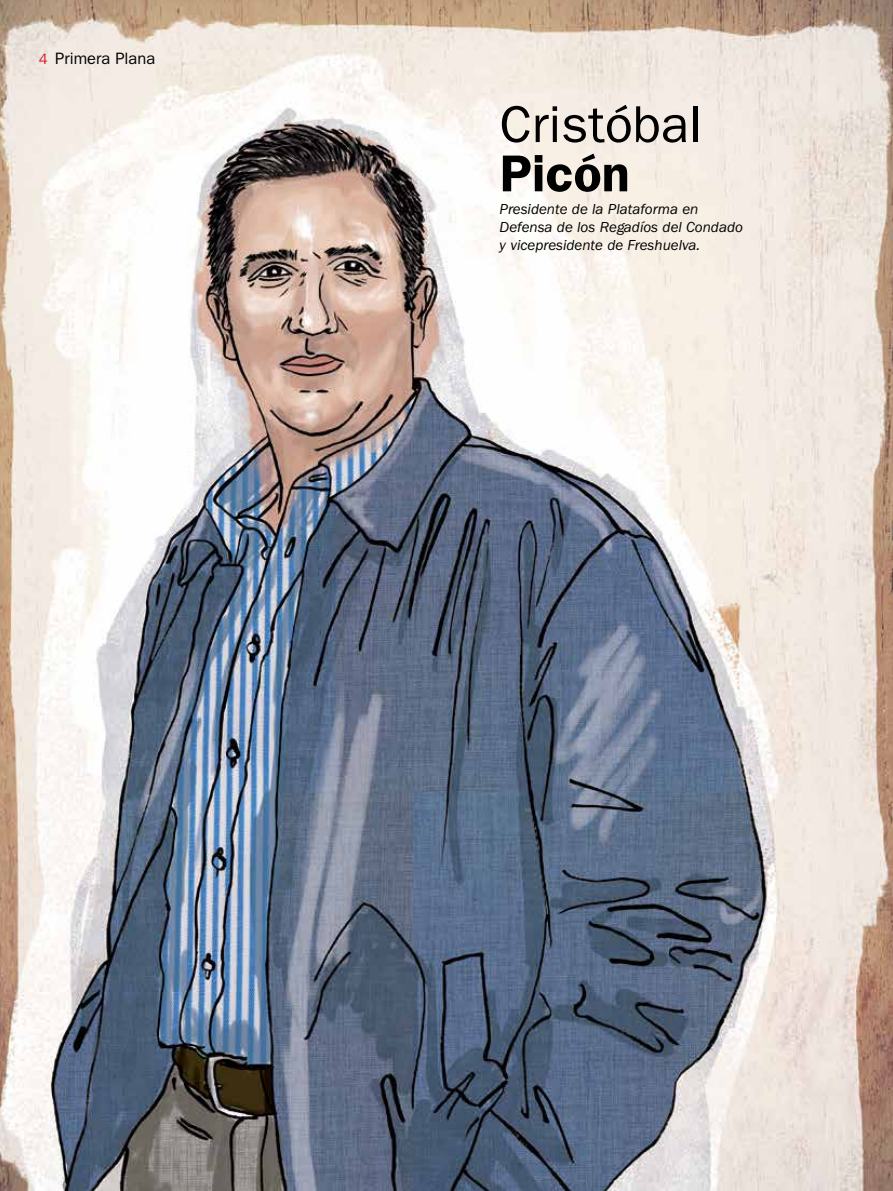
<style>
.page{position:relative;width:893px;height:1191px;background:#fff}
.page>*{position:absolute;margin:0;border:0;box-sizing:border-box;transform-origin:0 0}
.t1{font:52.05px "ITC Franklin Gothic Std";color:#000}
.t2{font:600 52.05px "ITC Franklin Gothic Std";color:#000}
.t3{font:16.5px "ITC Franklin Gothic Std";color:#000}
.t4{font:italic 15px/18px "ITC Franklin Gothic Std";color:#000}
.t5{font:15px "ITC Franklin Gothic Std";color:#d2232a}
</style>
<div class="page">
<img style="left:0;top:0;width:893px;height:1191px">
<p class="t5" style="left:39px;top:51px;width:10px">4</p>
<p class="t3" style="left:55px;top:49px;width:101px">Primera Plana</p>
<h1 class="t1" style="left:500px;top:94px;width:203px">Cristóbal</h1>
<h1 class="t2" style="left:500px;top:143px;width:132px">Picón</h1>
<p class="t4" style="left:500px;top:200px;width:245px">Presidente de la Plataforma en<br>Defensa de los Regadíos del Condado y vicepresidente de Freshuelva.</p>
</div>
